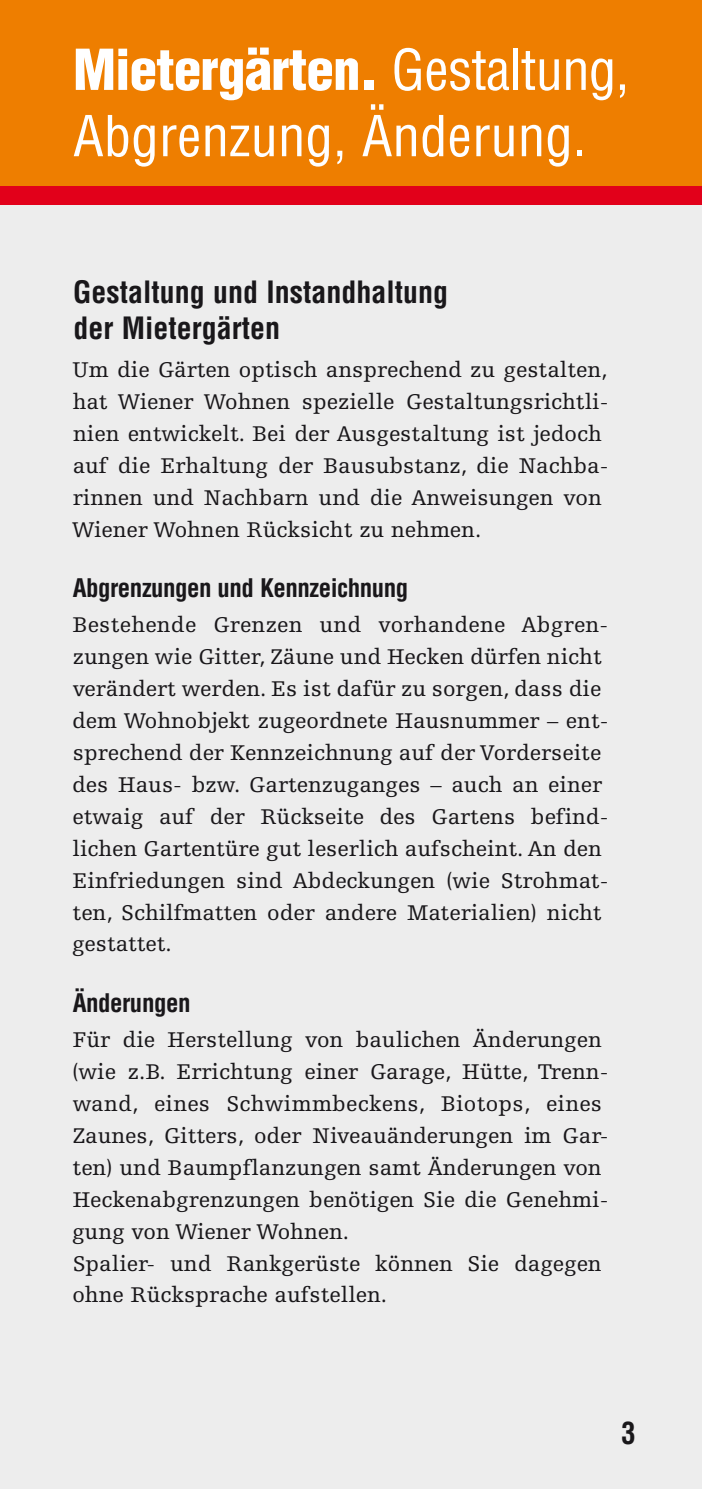
<style>
.page{position:relative;width:702px;height:1489px;background:#fff}
.page>*{position:absolute;margin:0;border:0;box-sizing:border-box;transform-origin:0 0}
.t1{font:condensed 55px/66.2px "Helvetica";color:#fff}
.t2{font:700 condensed 30px/36.2px "Helvetica";color:#19171a}
.t3{font:700 condensed 30px "Helvetica";color:#19171a;scale:.95 1}
.t4{font:700 condensed 25px "Helvetica";letter-spacing:-.02em;color:#19171a}
.t5{font:22.5px/32px "Egyptienne F";color:#19171a}
.s1{font-weight:900}
</style>
<div class="page">
<div style="left:0;top:0;width:702px;height:1488px;background:#ededed"></div>
<div style="left:0;top:0;width:702px;height:186px;background:#ee7e00"></div>
<div style="left:0;top:186px;width:702px;height:19px;background:#e2001a"></div>
<h1 class="t1" style="left:73px;top:36px;width:557px"><span class="s1">Mietergärten.</span> Gestaltung,<br>Abgrenzung, Änderung.</h1>
<h2 class="t2" style="left:73px;top:274px;width:376px">Gestaltung und Instandhaltung der Mietergärten</h2>
<p class="t5" style="left:72px;top:354px;width:537px">Um die Gärten optisch ansprechend zu gestalten, hat Wiener Wohnen spezielle Gestaltungsrichtli&shy;nien entwickelt. Bei der Ausgestaltung ist jedoch auf die Erhaltung der Bausubstanz, die Nachba&shy;rinnen und Nachbarn und die Anweisungen von Wiener Wohnen Rücksicht zu nehmen.</p>
<p class="t4" style="left:73px;top:572px;width:337px">Abgrenzungen und Kennzeichnung</p>
<p class="t5" style="left:72px;top:609px;width:538px">Bestehende Grenzen und vorhandene Abgren&shy;zungen wie Gitter, Zäune und Hecken dürfen nicht verändert werden. Es ist dafür zu sorgen, dass die dem Wohnobjekt zugeordnete Hausnummer – ent&shy;sprechend der Kennzeichnung auf der Vorderseite des Haus- bzw. Gartenzuganges – auch an einer etwaig auf der Rückseite des Gartens befind&shy;lichen Gartentüre gut leserlich aufscheint. An den Einfriedungen sind Abdeckungen (wie Strohmat&shy;ten, Schilfmatten oder andere Materialien) nicht gestattet.</p>
<p class="t4" style="left:73px;top:987px;width:119px">Änderungen</p>
<p class="t5" style="left:72px;top:1024px;width:538px">Für die Herstellung von baulichen Änderungen (wie z.B. Errichtung einer Garage, Hütte, Trenn&shy;wand, eines Schwimmbeckens, Biotops, eines Zaunes, Gitters, oder Niveauänderungen im Gar&shy;ten) und Baumpflanzungen samt Änderungen von Heckenabgrenzungen benötigen Sie die Genehmi&shy;gung von Wiener Wohnen.<br>Spalier- und Rankgerüste können Sie dagegen ohne Rücksprache aufstellen.</p>
<h2 class="t3" style="left:621px;top:1414px;width:16px">3</h2>
</div>
